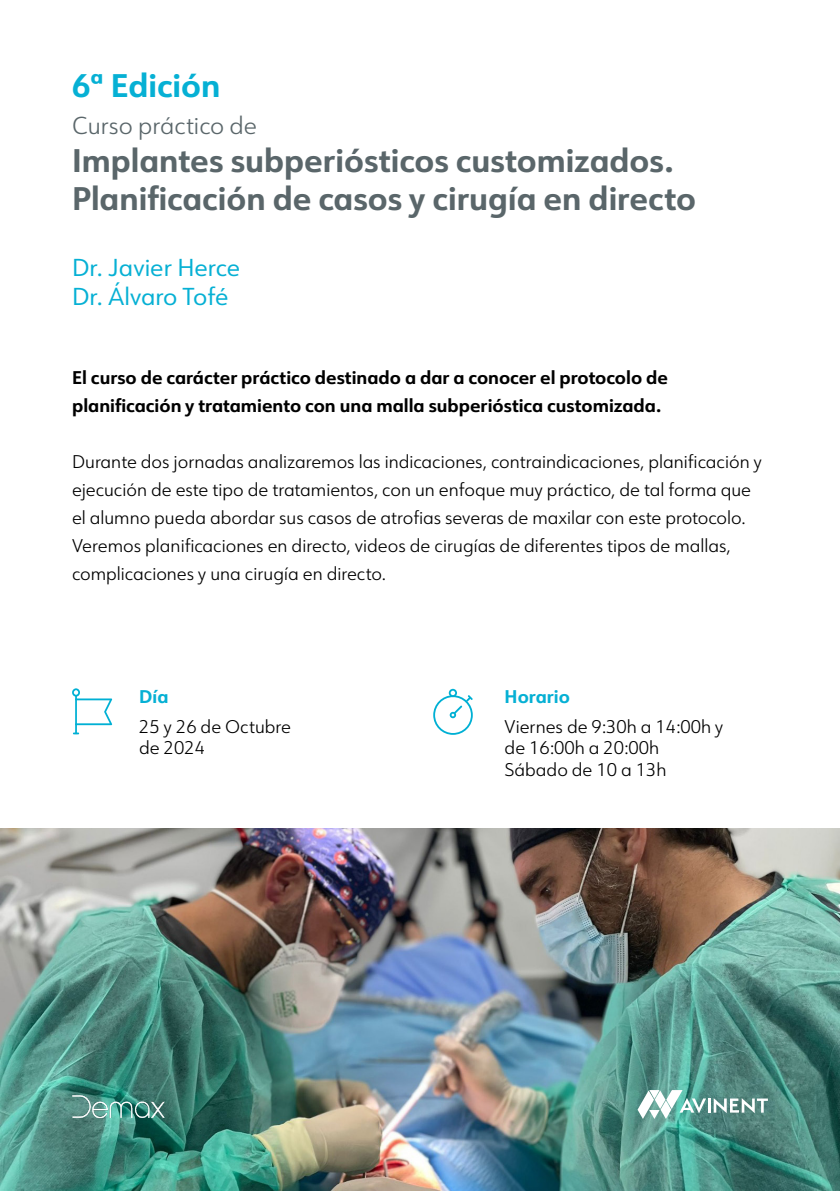
<style>
.page{position:relative;width:840px;height:1191px;background:#fff}
.page>*{position:absolute;margin:0;border:0;box-sizing:border-box;transform-origin:0 0}
.t1{font:700 32px/38.4px "URW Form";color:#5a666a}
.t2{font:700 32px "URW Form";color:#06b0d4}
.t3{font:24px/28.8px "URW Form";color:#06b0d4}
.t4{font:300 24px "URW Form";color:#5a666a}
.t5{font:300 18px/28px "URW Form";color:#000}
.t6{font:700 18px/28px "URW Form";color:#000}
.t7{font:700 18px "URW Form";color:#06b0d4}
</style>
<div class="page">
<img style="left:0;top:828px;width:839px;height:363px">
<hr style="left:707px;top:1098px;width:3px;height:14px;background:#fff">
<svg style="left:713px;top:1098px;width:54px;height:15px"></svg>
<svg style="left:637px;top:1090px;width:68px;height:29px"></svg>
<hr style="left:75px;top:695px;width:2px;height:39px;background:#00b0d4">
<svg style="left:72px;top:688px;width:40px;height:37px"></svg>
<svg style="left:433px;top:689px;width:39px;height:46px"></svg>
<img style="left:72px;top:1093px;width:95px;height:26px">
<h1 class="t2" style="left:72px;top:63px;width:150px">6ª Edición</h1>
<h2 class="t4" style="left:72px;top:109px;width:186px">Curso práctico de</h2>
<h1 class="t1" style="left:72px;top:140px;width:625px">Implantes subperiósticos customizados.<br>Planificación de casos y cirugía en directo</h1>
<h2 class="t3" style="left:72px;top:253px;width:169px">Dr. Javier Herce<br>Dr. Álvaro Tofé</h2>
<p class="t6" style="left:72px;top:362px;width:597px">El curso de carácter práctico destinado a dar a conocer el protocolo de planificación y tratamiento con una malla subperióstica customizada.</p>
<p class="t5" style="left:72px;top:447px;width:691px">Durante dos jornadas analizaremos las indicaciones, contraindicaciones, planificación y ejecución de este tipo de tratamientos, con un enfoque muy práctico, de tal forma que el alumno pueda abordar sus casos de atrofias severas de maxilar con este protocolo.<br>Veremos planificaciones en directo, videos de cirugías de diferentes tipos de mallas, complicaciones y una cirugía en directo.</p>
<p class="t7" style="left:139px;top:683px;width:31px">Día</p>
<p class="t5" style="left:139px;top:715px;width:153px;line-height:21.6px">25 y 26 de Octubre de 2024</p>
<p class="t7" style="left:504px;top:683px;width:67px">Horario</p>
<p class="t5" style="left:504px;top:715px;width:220px;line-height:21.6px">Viernes de 9:30h a 14:00h y de 16:00h a 20:00h<br>Sábado de 10 a 13h</p>
</div>
